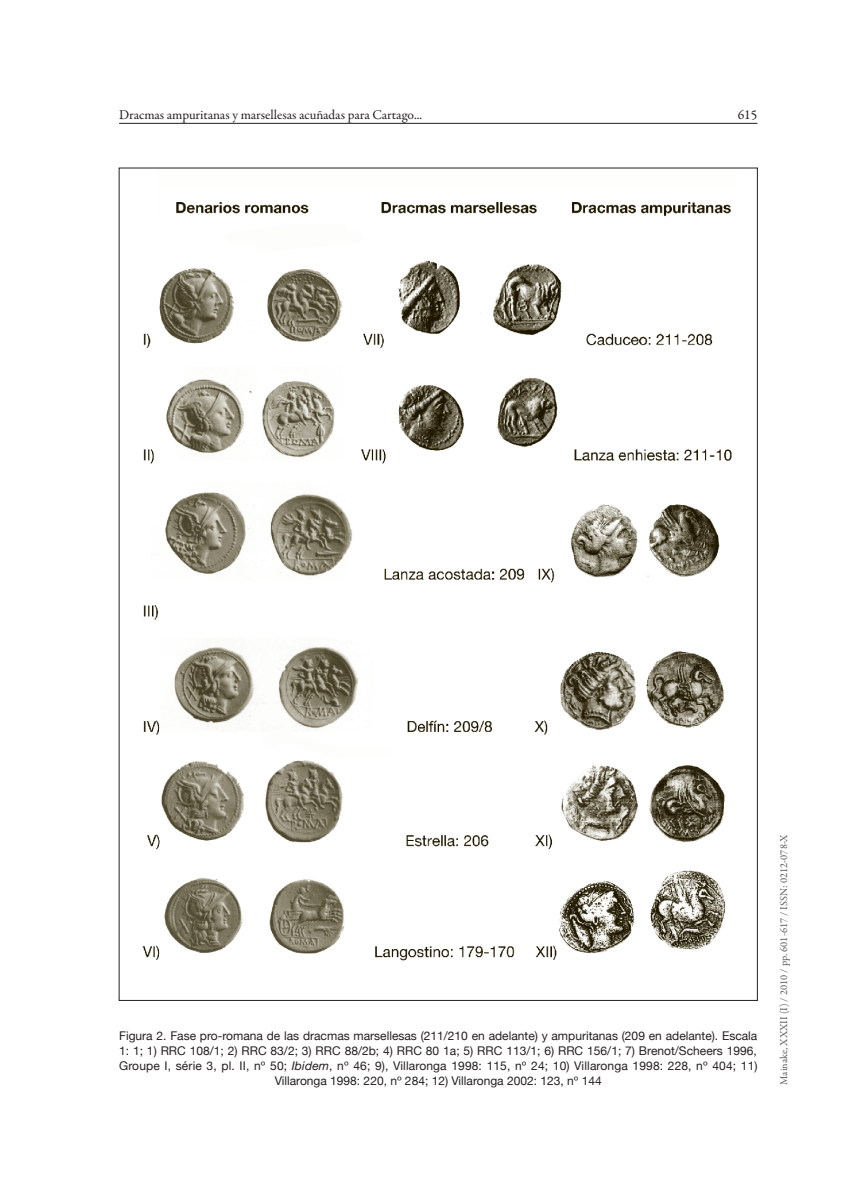
<style>
.page{position:relative;width:851px;height:1191px;background:#fff}
.page>*{position:absolute;margin:0;border:0;box-sizing:border-box;transform-origin:0 0}
.t1{font:13.5px "Garamond Premr Pro";color:#231f20}
.t2{font:12px/15px "Helvetica Neue";color:#231f20;text-align:center}
.t3{font:10.5px "Garamond Premr Pro";color:#57585a}
.s1{font-style:italic}
</style>
<div class="page">
<hr style="left:119px;top:123px;width:638px;height:1px;background:#231f20">
<img style="left:119px;top:202px;width:638px;height:799px">
<p class="t1" style="left:119px;top:107px;width:304px">Dracmas ampuritanas y marsellesas acuñadas para Cartago...</p>
<p class="t1" style="left:737px;top:107px;width:21px">615</p>
<p class="t2" style="left:119px;top:1027px;width:640px">Figura 2. Fase pro-romana de las dracmas marsellesas (211/210 en adelante) y ampuritanas (209 en adelante). Escala 1: 1; 1) RRC 108/1; 2) RRC 83/2; 3) RRC 88/2b; 4) RRC 80 1a; 5) RRC 113/1; 6) RRC 156/1; 7) Brenot/Scheers 1996, Groupe I, série 3, pl. II, nº 50; <span class="s1">Ibidem</span>, nº 46; 9), Villaronga 1998: 115, nº 24; 10) Villaronga 1998: 228, nº 404; 11)<br>Villaronga 1998: 220, nº 284; 12) Villaronga 2002: 123, nº 144</p>
<p class="t3" style="left:777px;top:1084px;width:252px;rotate:-90deg">Mainake, XXXII (I) / 2010 / pp. 601-617 / ISSN: 0212-078-X</p>
</div>
